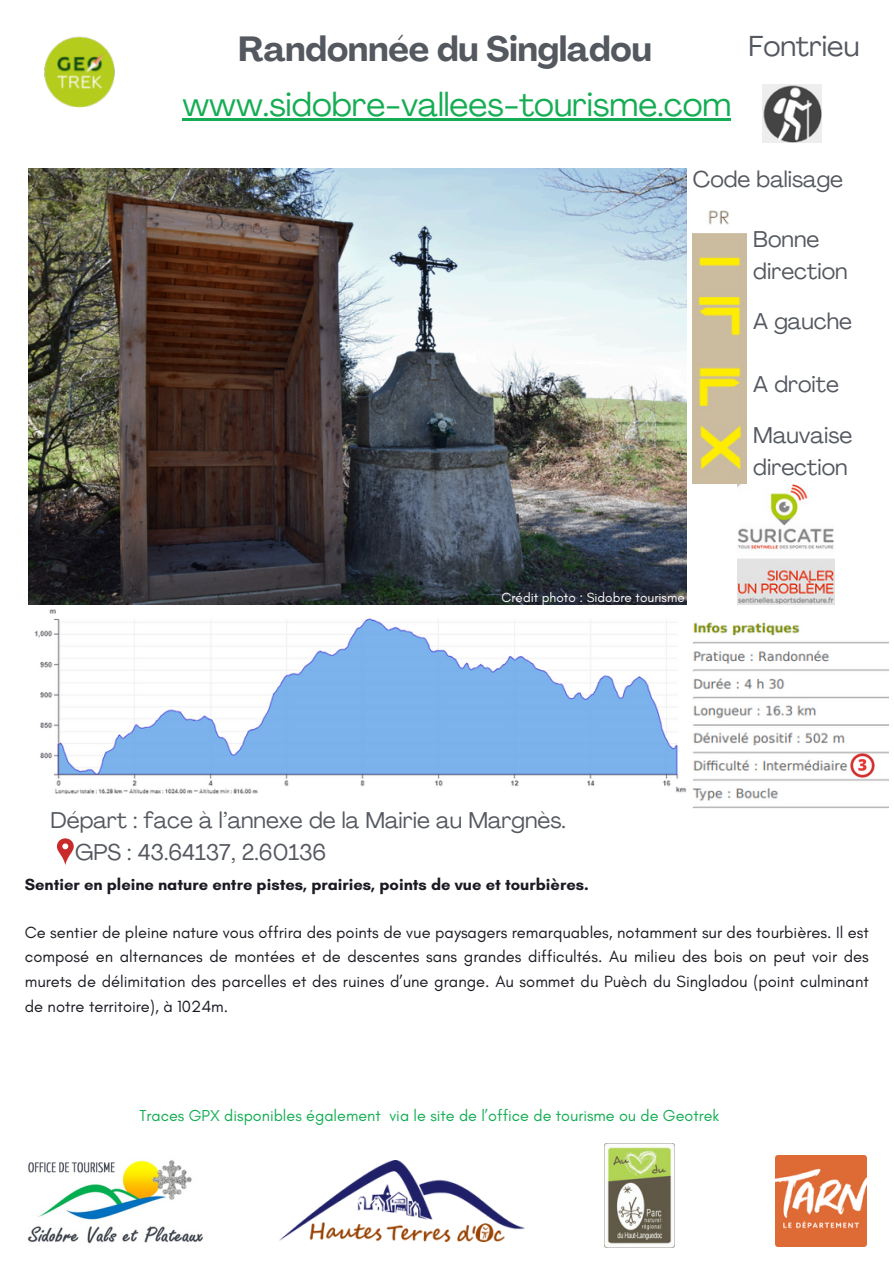
<style>
.page{position:relative;width:894px;height:1264px;background:#fff}
.page>*{position:absolute;margin:0;border:0;box-sizing:border-box;transform-origin:0 0}
.t1{font:700 34.5px "Agrandir";color:#54585f}
.t2{font:33px "Agrandir";color:#14ad53}
.t3{font:28.5px "Agrandir";color:#54585f}
.t4{font:22.5px/31.5px "Agrandir";color:#54585f}
.t5{font:16.5px/24.8px "Glacial Indifference";color:#1c1922;text-align:justify}
.t6{font:700 16.5px "Glacial Indifference";color:#1c1922}
.t7{font:16.2px "Glacial Indifference";color:#14ad53}
.t8{font:13.5px "Glacial Indifference";color:#fff}
</style>
<div class="page">
<img style="left:692px;top:210px;width:54px;height:274px">
<img style="left:737px;top:484px;width:97px;height:121px">
<img style="left:29px;top:168px;width:657px;height:437px">
<img style="left:44px;top:36px;width:71px;height:72px">
<img style="left:762px;top:84px;width:59px;height:59px">
<img style="left:27px;top:1160px;width:176px;height:84px">
<img style="left:775px;top:1155px;width:91px;height:91px">
<img style="left:604px;top:1143px;width:70px;height:104px">
<img style="left:279px;top:1160px;width:245px;height:81px">
<svg style="left:57px;top:838px;width:17px;height:27px"></svg>
<img style="left:34px;top:609px;width:652px;height:184px">
<img style="left:692px;top:622px;width:195px;height:187px">
<img style="left:850px;top:753px;width:24px;height:24px">
<hr style="left:182px;top:119px;width:549px;height:2px;background:#14ad53">
<p class="t1" style="left:238px;top:35px;width:415px">Randonnée du Singladou</p>
<p class="t2" style="left:182px;top:92px;width:550px">www.sidobre-vallees-tourisme.com</p>
<p class="t3" style="left:748px;top:34px;width:112px">Fontrieu</p>
<h4 class="t4" style="left:692px;top:166px;width:152px">Code balisage</h4>
<p class="t4" style="left:753px;top:226px;width:96px">Bonne direction</p>
<h5 class="t4" style="left:753px;top:307px;width:100px">A gauche</h5>
<p class="t8" style="left:501px;top:589px;width:185px">Crédit photo : Sidobre tourisme</p>
<h6 class="t4" style="left:753px;top:371px;width:87px">A droite</h6>
<h6 class="t4" style="left:753px;top:422px;width:101px">Mauvaise direction</h6>
<h2 class="t4" style="left:75px;top:806px;width:492px;text-indent:-24px">Départ : face à l’annexe de la Mairie au Margnès.<br>GPS : 43.64137, 2.60136</h2>
<p class="t6" style="left:25px;top:874px;width:565px">Sentier en pleine nature entre pistes, prairies, points de vue et tourbières.</p>
<p class="t5" style="left:25px;top:919px;width:845px">Ce sentier de pleine nature vous offrira des points de vue paysagers remarquables, notamment sur des tourbières. Il est composé en alternances de montées et de descentes sans grandes difficultés. Au milieu des bois on peut voir des murets de délimitation des parcelles et des ruines d’une grange. Au sommet du Puèch du Singladou (point culminant de notre territoire), à 1024m.</p>
<p class="t7" style="left:139px;top:1105px;width:581px">Traces GPX disponibles également via le site de l’office de tourisme ou de Geotrek</p>
</div>
